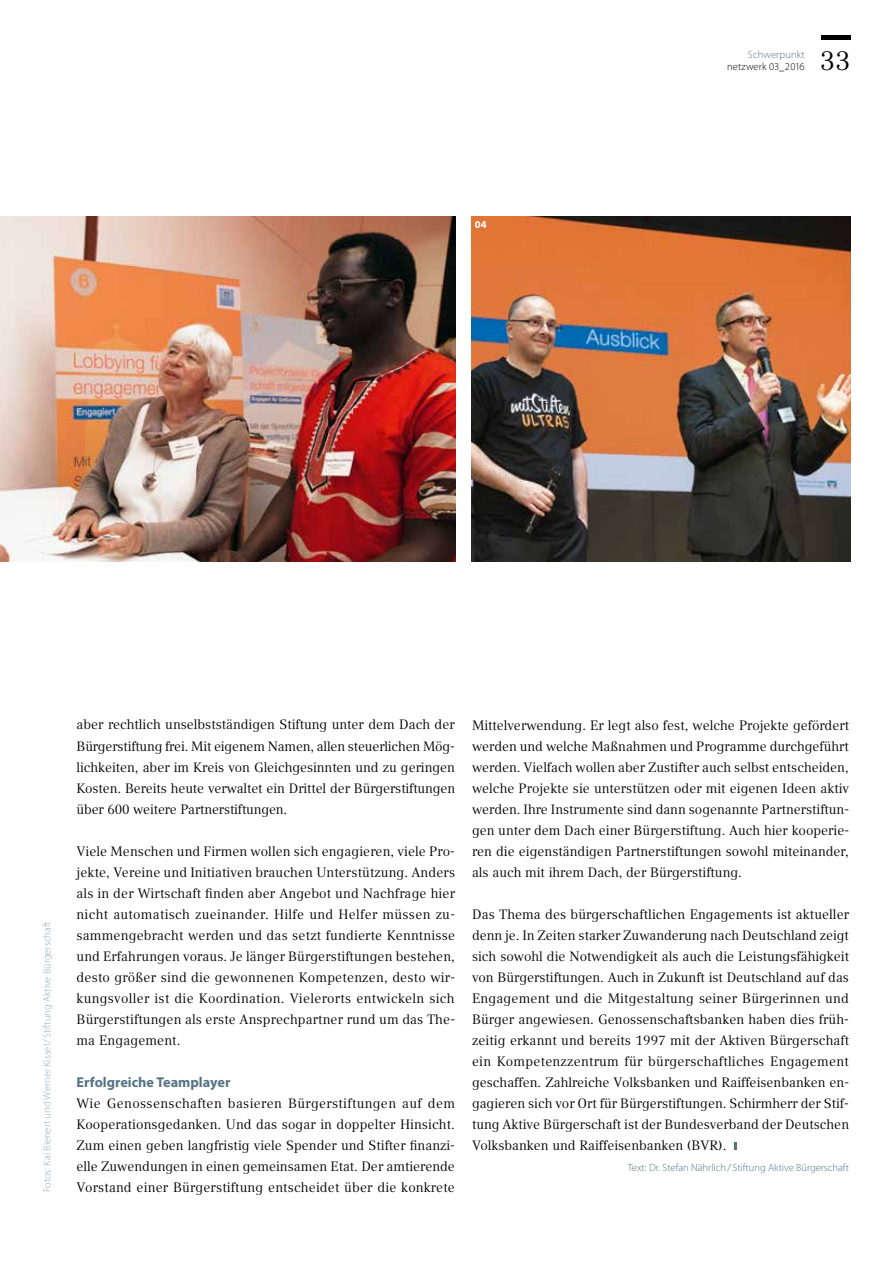
<style>
.page{position:relative;width:893px;height:1263px;background:#fff}
.page>*{position:absolute;margin:0;border:0;box-sizing:border-box;transform-origin:0 0}
.t1{font:27px "Compatil Text LT Pro";color:#000}
.t2{font:700 14.25px "Myriad Pro";color:#557483}
.t3{font:13.5px/21px "Compatil Text LT Pro";color:#000;text-align:justify}
.t4{font:300 10.5px "Myriad Pro";color:#557483}
.t5{font:300 10.5px "Myriad Pro";color:#94abb7}
.t6{font:300 10.5px "Myriad Pro";letter-spacing:.01em;color:#000}
.t7{font:700 10.5px "Myriad Pro";color:#fff}
</style>
<div class="page">
<svg style="left:734px;top:1142px;width:3px;height:7px"></svg>
<img style="left:0;top:216px;width:456px;height:345px">
<img style="left:471px;top:216px;width:379px;height:345px">
<hr style="left:821px;top:35px;width:29px;height:4px;background:#000">
<p class="t7" style="left:475px;top:218px;width:13px">04</p>
<p class="t4" style="left:748px;top:48px;width:58px">Schwerpunkt</p>
<p class="t6" style="left:727px;top:60px;width:79px">netzwerk 03_2016</p>
<h1 class="t1" style="left:820px;top:45px;width:32px">33</h1>
<p class="t5" style="left:41px;top:1192px;width:273px;rotate:-90deg">Fotos: Kai Bienert und Werner Kissel/Stiftung Aktive Bürgerschaft</p>
<p class="t3" style="left:77px;top:714px;width:380px">aber rechtlich unselbstständigen Stiftung unter dem Dach der Bürgerstiftung frei. Mit eigenem Namen, allen steuerlichen Mög&shy;lichkeiten, aber im Kreis von Gleichgesinnten und zu geringen Kosten. Bereits heute verwaltet ein Drittel der Bürgerstiftungen über 600 weitere Partnerstiftungen.</p>
<p class="t3" style="left:77px;top:840px;width:380px">Viele Menschen und Firmen wollen sich engagieren, viele Pro&shy;jekte, Vereine und Initiativen brauchen Unterstützung. Anders als in der Wirtschaft finden aber Angebot und Nachfrage hier nicht automatisch zueinander. Hilfe und Helfer müssen zu&shy;sammengebracht werden und das setzt fundierte Kenntnisse und Erfahrungen voraus. Je länger Bürgerstiftungen bestehen, desto größer sind die gewonnenen Kompetenzen, desto wir&shy;kungsvoller ist die Koordination. Vielerorts entwickeln sich Bürgerstiftungen als erste Ansprechpartner rund um das The&shy;ma Engagement.</p>
<p class="t2" style="left:77px;top:1072px;width:155px">Erfolgreiche Teamplayer</p>
<p class="t3" style="left:77px;top:1092px;width:380px">Wie Genossenschaften basieren Bürgerstiftungen auf dem Kooperationsgedanken. Und das sogar in doppelter Hinsicht.<br>Zum einen geben langfristig viele Spender und Stifter finanzi&shy;elle Zuwendungen in einen gemeinsamen Etat. Der amtierende Vorstand einer Bürgerstiftung entscheidet über die konkrete</p>
<p class="t3" style="left:472px;top:714px;width:379px">Mittelverwendung. Er legt also fest, welche Projekte gefördert werden und welche Maßnahmen und Programme durchgeführt werden. Vielfach wollen aber Zustifter auch selbst entscheiden, welche Projekte sie unterstützen oder mit eigenen Ideen aktiv werden. Ihre Instrumente sind dann sogenannte Partnerstiftun&shy;gen unter dem Dach einer Bürgerstiftung. Auch hier kooperie&shy;ren die eigenständigen Partnerstiftungen sowohl miteinander, als auch mit ihrem Dach, der Bürgerstiftung.</p>
<p class="t3" style="left:472px;top:903px;width:379px">Das Thema des bürgerschaftlichen Engagements ist aktueller denn je. In Zeiten starker Zuwanderung nach Deutschland zeigt sich sowohl die Notwendigkeit als auch die Leistungsfähigkeit von Bürgerstiftungen. Auch in Zukunft ist Deutschland auf das Engagement und die Mitgestaltung seiner Bürgerinnen und Bürger angewiesen. Genossenschaftsbanken haben dies früh&shy;zeitig erkannt und bereits 1997 mit der Aktiven Bürgerschaft ein Kompetenzzentrum für bürgerschaftliches Engagement geschaffen. Zahlreiche Volksbanken und Raiffeisenbanken en&shy;gagieren sich vor Ort für Bürgerstiftungen. Schirmherr der Stif&shy;tung Aktive Bürgerschaft ist der Bundesverband der Deutschen Volksbanken und Raiffeisenbanken (BVR).</p>
<p class="t4" style="left:628px;top:1161px;width:223px">Text: Dr. Stefan Nährlich/ Stiftung Aktive Bürgerschaft</p>
</div>
